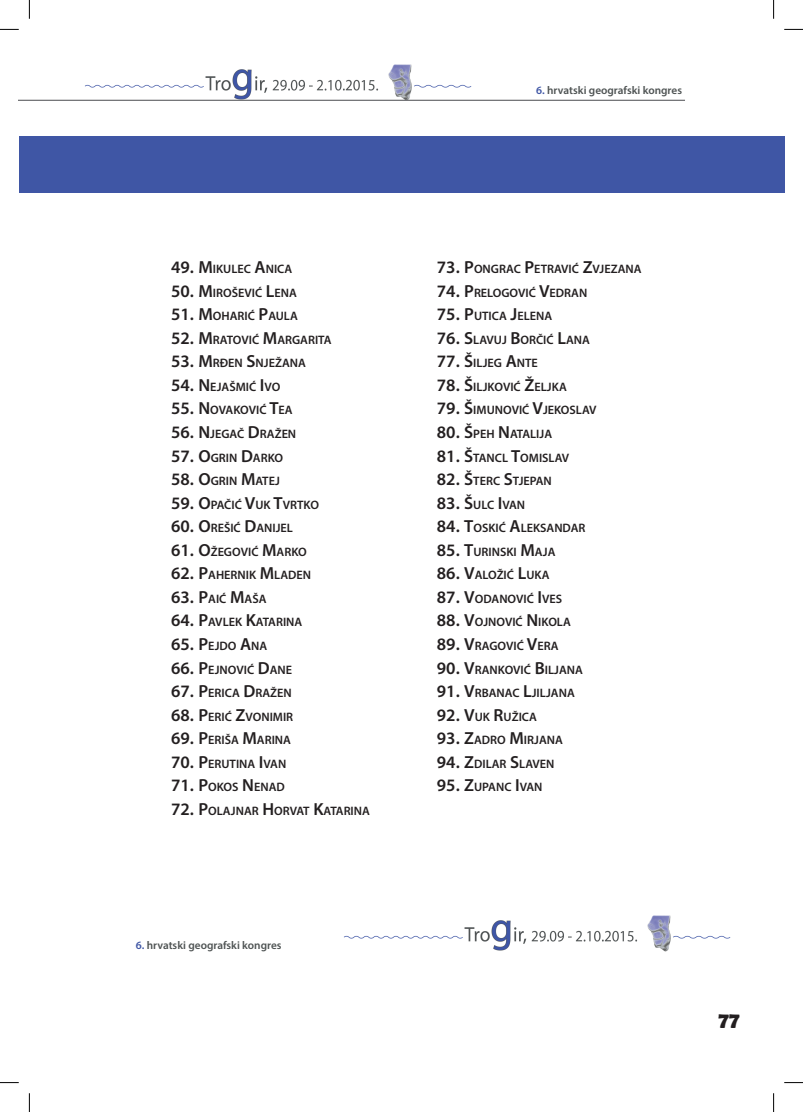
<style>
.page{position:relative;width:803px;height:1112px;background:#fff}
.page>*{position:absolute;margin:0;border:0;box-sizing:border-box;transform-origin:0 0}
.t1{font:700 22.5px "Berlin Sans FB Demi";color:#231f20}
.t2{font:600 12.25px "Myriad Pro";color:#231f20}
.t3{font:600 11.25px "Myriad Pro";color:#4e5353}
.s1{font-size:17.5px}
.s2{color:#3f56a5}
</style>
<div class="page">
<img style="left:65px;top:65px;width:425px;height:35px">
<hr style="left:19px;top:100px;width:666px;height:1px;background:#6f7073">
<img style="left:344px;top:915px;width:387px;height:36px">
<div style="left:19px;top:136px;width:765px;height:56px;background:#3f56a5"></div>
<svg style="left:0;top:29px;width:19px;height:1px"></svg>
<svg style="left:784px;top:29px;width:19px;height:1px"></svg>
<svg style="left:0;top:1082px;width:19px;height:1px"></svg>
<svg style="left:784px;top:1082px;width:19px;height:1px"></svg>
<svg style="left:29px;top:0;width:1px;height:19px"></svg>
<svg style="left:29px;top:1093px;width:1px;height:18px"></svg>
<svg style="left:773px;top:0;width:1px;height:19px"></svg>
<svg style="left:773px;top:1093px;width:1px;height:18px"></svg>
<p class="t2" style="left:171px;top:261px;width:123px"><span class="s1">49. M</span> IKULEC <span class="s1">A</span>NICA</p>
<p class="t2" style="left:171px;top:284px;width:127px"><span class="s1">50. M</span> IROŠEVIĆ <span class="s1">L</span>ENA</p>
<p class="t2" style="left:171px;top:308px;width:128px"><span class="s1">51. M</span>OHARIĆ <span class="s1">P</span>AULA</p>
<p class="t2" style="left:171px;top:332px;width:162px"><span class="s1">52. M</span> RATOVIĆ <span class="s1">M</span>ARGARITA</p>
<p class="t2" style="left:171px;top:355px;width:136px"><span class="s1">53. M</span> RĐEN <span class="s1">S</span>NJEŽANA</p>
<p class="t2" style="left:171px;top:379px;width:111px"><span class="s1">54. N</span> EJAŠMIĆ <span class="s1">I</span>VO</p>
<p class="t2" style="left:171px;top:402px;width:123px"><span class="s1">55. N</span> OVAKOVIĆ <span class="s1">T</span>EA</p>
<p class="t2" style="left:171px;top:426px;width:127px"><span class="s1">56. N</span>JEGAČ <span class="s1">D</span>RAŽEN</p>
<p class="t2" style="left:171px;top:449px;width:114px"><span class="s1">57. O</span>GRIN <span class="s1">D</span>ARKO</p>
<p class="t2" style="left:171px;top:473px;width:110px"><span class="s1">58. O</span>GRIN <span class="s1">M</span>ATEJ</p>
<p class="t2" style="left:171px;top:496px;width:149px"><span class="s1">59. O</span> PAČIĆ <span class="s1">V</span>UK <span class="s1">T</span>VRTKO</p>
<p class="t2" style="left:171px;top:520px;width:123px"><span class="s1">60. O</span>REŠIĆ <span class="s1">D</span>ANIJEL</p>
<p class="t2" style="left:171px;top:543px;width:137px"><span class="s1">61. O</span>ŽEGOVIĆ <span class="s1">M</span>ARKO</p>
<p class="t2" style="left:171px;top:567px;width:141px"><span class="s1">62. P</span>AHERNIK <span class="s1">M</span>LADEN</p>
<p class="t2" style="left:171px;top:591px;width:97px"><span class="s1">63. P</span>AIĆ <span class="s1">M</span>AŠA</p>
<p class="t2" style="left:171px;top:614px;width:133px"><span class="s1">64. P</span>AVLEK <span class="s1">K</span>ATARINA</p>
<p class="t2" style="left:171px;top:638px;width:98px"><span class="s1">65. P</span>EJDO <span class="s1">A</span>NA</p>
<p class="t2" style="left:171px;top:661px;width:123px"><span class="s1">66. P</span>EJNOVIĆ <span class="s1">D</span>ANE</p>
<p class="t2" style="left:171px;top:685px;width:122px"><span class="s1">67. P</span>ERICA <span class="s1">D</span>RAŽEN</p>
<p class="t2" style="left:171px;top:708px;width:122px"><span class="s1">68. P</span>ERIĆ <span class="s1">Z</span>VONIMIR</p>
<p class="t2" style="left:171px;top:732px;width:121px"><span class="s1">69. P</span>ERIŠA <span class="s1">M</span>ARINA</p>
<p class="t2" style="left:171px;top:755px;width:117px"><span class="s1">70. P</span>ERUTINA <span class="s1">I</span>VAN</p>
<p class="t2" style="left:171px;top:779px;width:115px"><span class="s1">71. P</span>OKOS <span class="s1">N</span> ENAD</p>
<p class="t2" style="left:171px;top:802px;width:200px"><span class="s1">72. P</span>OLAJNAR <span class="s1">H</span> ORVAT <span class="s1">K</span>ATARINA</p>
<p class="t3" style="left:136px;top:937px;width:147px"><span class="s2">6.</span> hrvatski geografski kongres</p>
<p class="t3" style="left:536px;top:83px;width:147px"><span class="s2">6.</span> hrvatski geografski kongres</p>
<p class="t2" style="left:437px;top:261px;width:206px"><span class="s1">73. P</span>ONGRAC <span class="s1">P</span>ETRAVIĆ <span class="s1">Z</span>VJEZANA</p>
<p class="t2" style="left:437px;top:284px;width:152px"><span class="s1">74. P</span>RELOGOVIĆ <span class="s1">V</span>EDRAN</p>
<p class="t2" style="left:437px;top:308px;width:117px"><span class="s1">75. P</span>UTICA <span class="s1">J</span>ELENA</p>
<p class="t2" style="left:437px;top:332px;width:154px"><span class="s1">76. S</span> LAVUJ <span class="s1">B</span>ORČIĆ <span class="s1">L</span>ANA</p>
<p class="t2" style="left:437px;top:355px;width:102px"><span class="s1">77. Š</span>ILJEG <span class="s1">A</span>NTE</p>
<p class="t2" style="left:437px;top:379px;width:131px"><span class="s1">78. Š</span> ILJKOVIĆ <span class="s1">Ž</span>ELJKA</p>
<p class="t2" style="left:437px;top:402px;width:161px"><span class="s1">79. Š</span>IMUNOVIĆ <span class="s1">V</span>JEKOSLAV</p>
<p class="t2" style="left:437px;top:426px;width:117px"><span class="s1">80. Š</span> PEH <span class="s1">N</span>ATALIJA</p>
<p class="t2" style="left:437px;top:449px;width:134px"><span class="s1">81. Š</span>TANCL <span class="s1">T</span>OMISLAV</p>
<p class="t2" style="left:437px;top:473px;width:116px"><span class="s1">82. Š</span>TERC <span class="s1">S</span>TJEPAN</p>
<p class="t2" style="left:437px;top:496px;width:90px"><span class="s1">83. Š</span>ULC <span class="s1">I</span>VAN</p>
<p class="t2" style="left:437px;top:520px;width:149px"><span class="s1">84. T</span>OSKIĆ <span class="s1">A</span>LEKSANDAR</p>
<p class="t2" style="left:437px;top:543px;width:120px"><span class="s1">85. T</span>URINSKI <span class="s1">M</span>AJA</p>
<p class="t2" style="left:437px;top:567px;width:114px"><span class="s1">86. V</span>ALOŽIĆ <span class="s1">L</span>UKA</p>
<p class="t2" style="left:437px;top:591px;width:127px"><span class="s1">87. V</span>ODANOVIĆ <span class="s1">I</span>VES</p>
<p class="t2" style="left:437px;top:614px;width:135px"><span class="s1">88. V</span>OJNOVIĆ <span class="s1">N</span> IKOLA</p>
<p class="t2" style="left:437px;top:638px;width:123px"><span class="s1">89. V</span>RAGOVIĆ <span class="s1">V</span>ERA</p>
<p class="t2" style="left:437px;top:661px;width:148px"><span class="s1">90. V</span>RANKOVIĆ <span class="s1">B</span>ILJANA</p>
<p class="t2" style="left:437px;top:685px;width:139px"><span class="s1">91. V</span>RBANAC <span class="s1">L</span>JILJANA</p>
<p class="t2" style="left:437px;top:708px;width:102px"><span class="s1">92. V</span>UK <span class="s1">R</span>UŽICA</p>
<p class="t2" style="left:437px;top:732px;width:127px"><span class="s1">93. Z</span>ADRO <span class="s1">M</span>IRJANA</p>
<p class="t2" style="left:437px;top:755px;width:119px"><span class="s1">94. Z</span>DILAR <span class="s1">S</span>LAVEN</p>
<p class="t2" style="left:437px;top:779px;width:107px"><span class="s1">95. Z</span>UPANC <span class="s1">I</span>VAN</p>
<h1 class="t1" style="left:718px;top:1007px;width:23px">77</h1>
</div>
